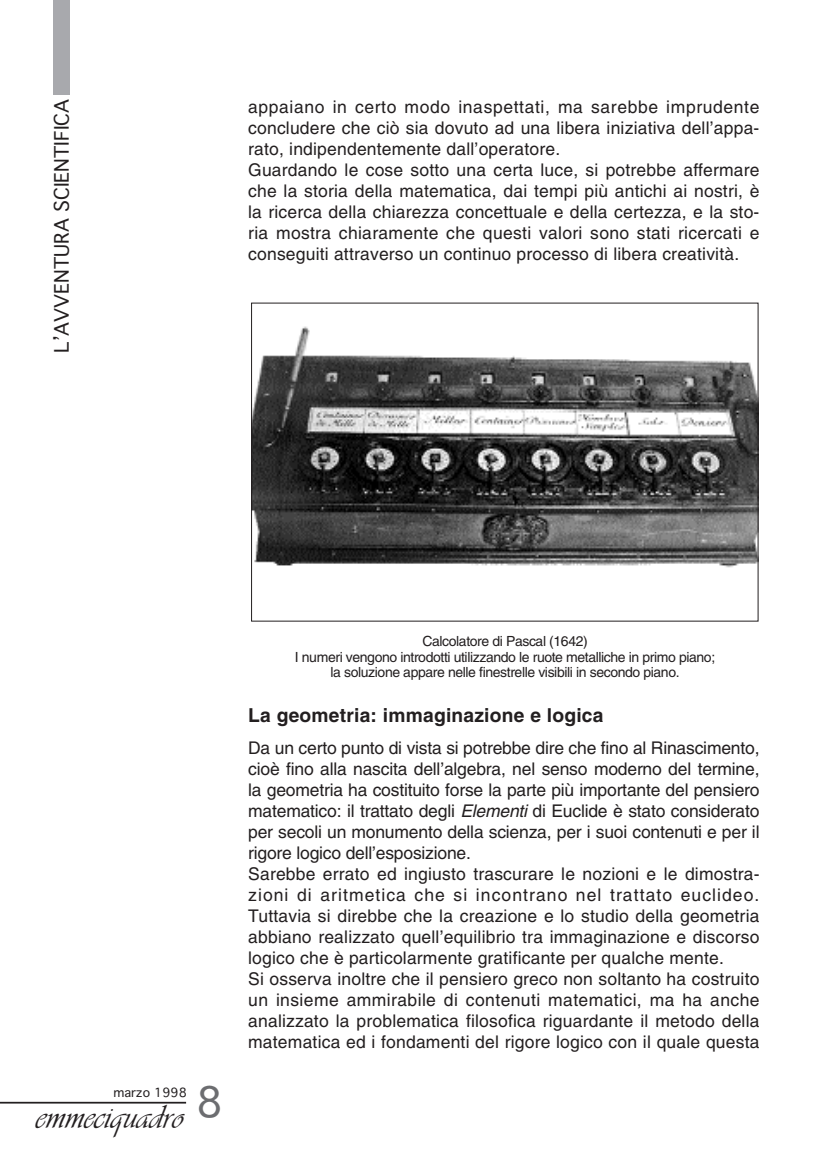
<style>
.page{position:relative;width:834px;height:1161px;background:#fff}
.page>*{position:absolute;margin:0;border:0;box-sizing:border-box;transform-origin:0 0}
.t1{font:40.25px "Geneva";color:#6c6d70}
.t2{font:35px "Vivaldii";color:#231f20}
.t3{font:700 19.25px "Helvetica";letter-spacing:.01em;color:#231f20}
.t4{font:19.25px "Geneva";color:#231f20}
.t5{font:17.5px/21px "Helvetica";letter-spacing:.01em;color:#231f20}
.t6{font:14px/15.8px "Helvetica";letter-spacing:-.03em;color:#231f20;text-align:center}
.t7{font:12.25px "Geneva";color:#231f20}
.s1{font-style:italic}
</style>
<div class="page">
<hr style="left:0;top:1102px;width:186px;height:1px;background:#231f20">
<div style="left:53px;top:0;width:17px;height:95px;background:#a8a9ad"></div>
<img style="left:253px;top:326px;width:503px;height:242px">
<div style="left:251px;top:303px;width:507px;height:318px;border:1px solid #231f20"></div>
<p class="t4" style="left:51px;top:353px;width:255px;rotate:-90deg">L’AVVENTURA SCIENTIFICA</p>
<p class="t5" style="left:248px;top:98px;width:512px">appaiano in certo modo inaspettati, ma sarebbe imprudente concludere che ciò sia dovuto ad una libera iniziativa dell’appa&shy;rato, indipendentemente dall’operatore.<br>Guardando le cose sotto una certa luce, si potrebbe affermare che la storia della matematica, dai tempi più antichi ai nostri, è la ricerca della chiarezza concettuale e della certezza, e la sto&shy;ria mostra chiaramente che questi valori sono stati ricercati e conseguiti attraverso un continuo processo di libera creatività.</p>
<p class="t7" style="left:113px;top:1085px;width:75px">marzo 1998</p>
<h2 class="t2" style="left:36px;top:1095px;width:149px">emmeciquadro</h2>
<h1 class="t1" style="left:196px;top:1080px;width:28px">8</h1>
<p class="t6" style="left:295px;top:634px;width:422px">Calcolatore di Pascal (1642)<br>I numeri vengono introdotti utilizzando le ruote metalliche in primo piano; la soluzione appare nelle finestrelle visibili in secondo piano.</p>
<p class="t3" style="left:248px;top:708px;width:357px">La geometria: immaginazione e logica</p>
<p class="t5" style="left:248px;top:739px;width:512px">Da un certo punto di vista si potrebbe dire che fino al Rinascimento, cioè fino alla nascita dell’algebra, nel senso moderno del termine, la geometria ha costituito forse la parte più importante del pensiero matematico: il trattato degli <span class="s1">Elementi</span> di Euclide è stato considerato per secoli un monumento della scienza, per i suoi contenuti e per il rigore logico dell’esposizione.<br>Sarebbe errato ed ingiusto trascurare le nozioni e le dimostra&shy;zioni di aritmetica che si incontrano nel trattato euclideo.<br>Tuttavia si direbbe che la creazione e lo studio della geometria abbiano realizzato quell’equilibrio tra immaginazione e discorso logico che è particolarmente gratificante per qualche mente.<br>Si osserva inoltre che il pensiero greco non soltanto ha costruito un insieme ammirabile di contenuti matematici, ma ha anche analizzato la problematica filosofica riguardante il metodo della matematica ed i fondamenti del rigore logico con il quale questa</p>
</div>
